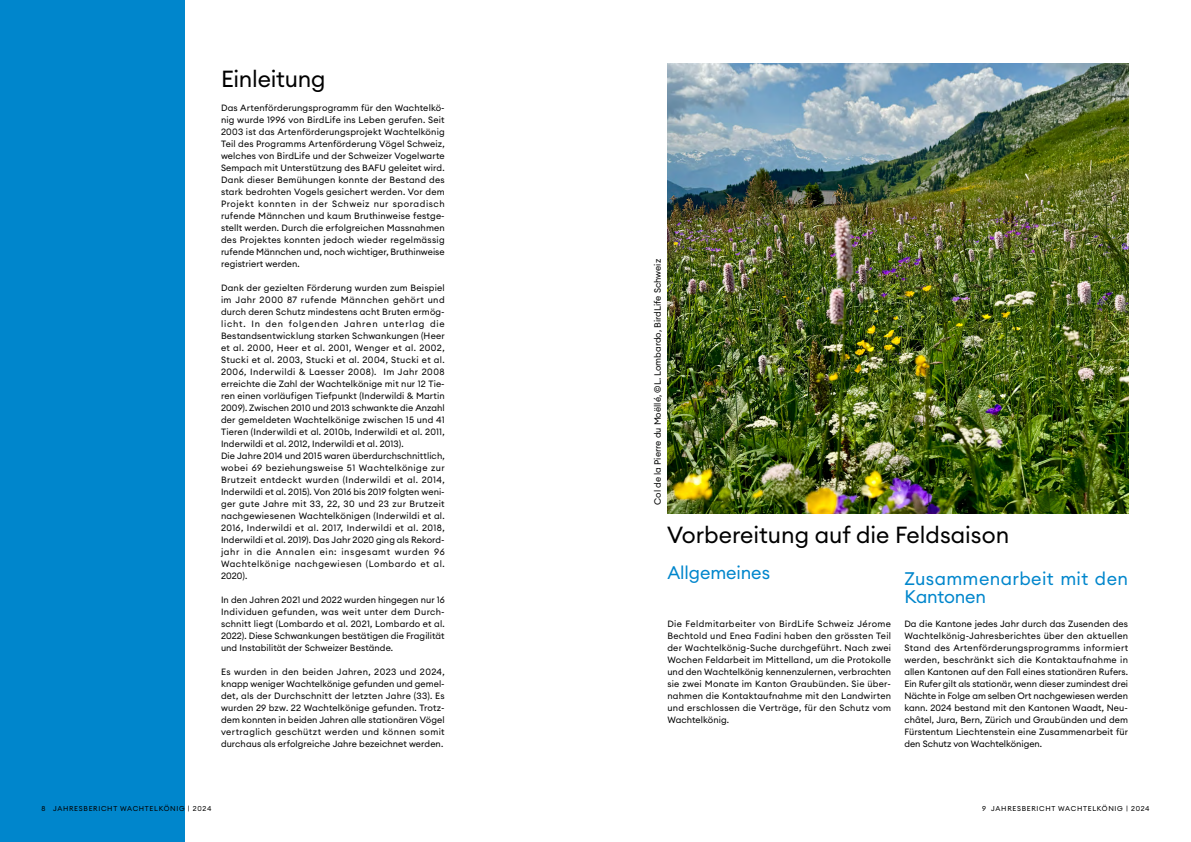
<style>
.page{position:relative;width:1191px;height:842px;background:#fff}
.page>*{position:absolute;margin:0;border:0;box-sizing:border-box;transform-origin:0 0}
.t1{font:23px "Euclid Circular A";color:#000}
.t2{font:18px/18px "Euclid Circular A";letter-spacing:.005em;color:#0086cc}
.t3{font:9px/12px "Euclid Circular A";letter-spacing:.02em;color:#000;text-align:justify}
.t4{font:9px "Euclid Circular A";color:#040504}
.t5{font:7px "Euclid Circular A";letter-spacing:.1em;color:#000}
</style>
<div class="page">
<div style="left:0;top:0;width:185px;height:842px;background:#0086cc"></div>
<img style="left:667px;top:63px;width:461px;height:450px">
<h1 class="t1" style="left:221px;top:64px;width:106px">Einleitung</h1>
<p class="t3" style="left:221px;top:102px;width:225px">Das Artenförderungsprogramm für den Wachtelkö&shy;nig wurde 1996 von BirdLife ins Leben gerufen. Seit 2003 ist das Artenförderungsprojekt Wachtelkönig Teil des Programms Artenförderung Vögel Schweiz, welches von BirdLife und der Schweizer Vogelwarte Sempach mit Unterstützung des BAFU geleitet wird.<br>Dank dieser Bemühungen konnte der Bestand des stark bedrohten Vogels gesichert werden. Vor dem Projekt konnten in der Schweiz nur sporadisch rufende Männchen und kaum Bruthinweise festge&shy;stellt werden. Durch die erfolgreichen Massnahmen des Projektes konnten jedoch wieder regelmässig rufende Männchen und, noch wichtiger, Bruthinweise registriert werden.</p>
<p class="t3" style="left:221px;top:282px;width:225px;text-align:left">Dank der gezielten Förderung wurden zum Beispiel im Jahr 2000 87 rufende Männchen gehört und durch deren Schutz mindestens acht Bruten ermög&shy;licht. In den folgenden Jahren unterlag die Bestandsentwicklung starken Schwankungen (Heer et al. 2000, Heer et al. 2001, Wenger et al. 2002, Stucki et al. 2003, Stucki et al. 2004, Stucki et al.<br>2006, Inderwildi &amp; Laesser 2008). Im Jahr 2008 erreichte die Zahl der Wachtelkönige mit nur 12 Tie&shy;ren einen vorläufigen Tiefpunkt (Inderwildi &amp; Martin 2009). Zwischen 2010 und 2013 schwankte die Anzahl der gemeldeten Wachtelkönige zwischen 15 und 41<br>Tieren (Inderwildi et al. 2010b, Inderwildi et al. 2011, Inderwildi et al. 2012, Inderwildi et al. 2013).<br>Die Jahre 2014 und 2015 waren überdurchschnittlich, wobei 69 beziehungsweise 51 Wachtelkönige zur Brutzeit entdeckt wurden (Inderwildi et al. 2014, Inderwildi et al. 2015). Von 2016 bis 2019 folgten weni&shy;ger gute Jahre mit 33, 22, 30 und 23 zur Brutzeit nachgewiesenen Wachtelkönigen (Inderwildi et al.<br>2016, Inderwildi et al. 2017, Inderwildi et al. 2018, Inderwildi et al. 2019). Das Jahr 2020 ging als Rekord&shy;jahr in die Annalen ein: insgesamt wurden 96<br>Wachtelkönige nachgewiesen (Lombardo et al.<br>2020).</p>
<p class="t3" style="left:221px;top:594px;width:225px">In den Jahren 2021 und 2022 wurden hingegen nur 16<br>Individuen gefunden, was weit unter dem Durch&shy;schnitt liegt (Lombardo et al. 2021, Lombardo et al.<br>2022). Diese Schwankungen bestätigen die Fragilität und Instabilität der Schweizer Bestände.</p>
<p class="t3" style="left:221px;top:666px;width:225px">Es wurden in den beiden Jahren, 2023 und 2024, knapp weniger Wachtelkönige gefunden und gemel&shy;det, als der Durchschnitt der letzten Jahre (33). Es wurden 29 bzw. 22 Wachtelkönige gefunden. Trotz&shy;dem konnten in beiden Jahren alle stationären Vögel vertraglich geschützt werden und können somit durchaus als erfolgreiche Jahre bezeichnet werden.</p>
<p class="t4" style="left:652px;top:505px;width:248px;rotate:-90deg">Col de la Pierre du Moëllé, ©L. Lombardo, BirdLife Schweiz</p>
<h1 class="t1" style="left:667px;top:520px;width:343px">Vorbereitung auf die Feldsaison</h1>
<h2 class="t2" style="left:904px;top:569px;width:225px">Zusammenarbeit mit den<br>Kantonen</h2>
<p class="t3" style="left:904px;top:618px;width:225px">Da die Kantone jedes Jahr durch das Zusenden des Wachtelkönig-Jahresberichtes über den aktuellen Stand des Artenförderungsprogramms informiert werden, beschränkt sich die Kontaktaufnahme in allen Kantonen auf den Fall eines stationären Rufers.<br>Ein Rufer gilt als stationär, wenn dieser zumindest drei Nächte in Folge am selben Ort nachgewiesen werden kann. 2024 bestand mit den Kantonen Waadt, Neu&shy;châtel, Jura, Bern, Zürich und Graubünden und dem Fürstentum Liechtenstein eine Zusammenarbeit für den Schutz von Wachtelkönigen.</p>
<h2 class="t2" style="left:667px;top:563px;width:104px">Allgemeines</h2>
<p class="t3" style="left:667px;top:618px;width:225px">Die Feldmitarbeiter von BirdLife Schweiz Jérome Bechtold und Enea Fadini haben den grössten Teil der Wachtelkönig-Suche durchgeführt. Nach zwei Wochen Feldarbeit im Mittelland, um die Protokolle und den Wachtelkönig kennenzulernen, verbrachten sie zwei Monate im Kanton Graubünden. Sie über&shy;nahmen die Kontaktaufnahme mit den Landwirten und erschlossen die Verträge, für den Schutz vom Wachtelkönig.</p>
<p class="t5" style="left:41px;top:804px;width:171px">8 JAHRESBERICHT WACHTELKÖNIG | 2024</p>
<p class="t5" style="left:982px;top:804px;width:169px">9 JAHRESBERICHT WACHTELKÖNIG | 2024</p>
</div>
